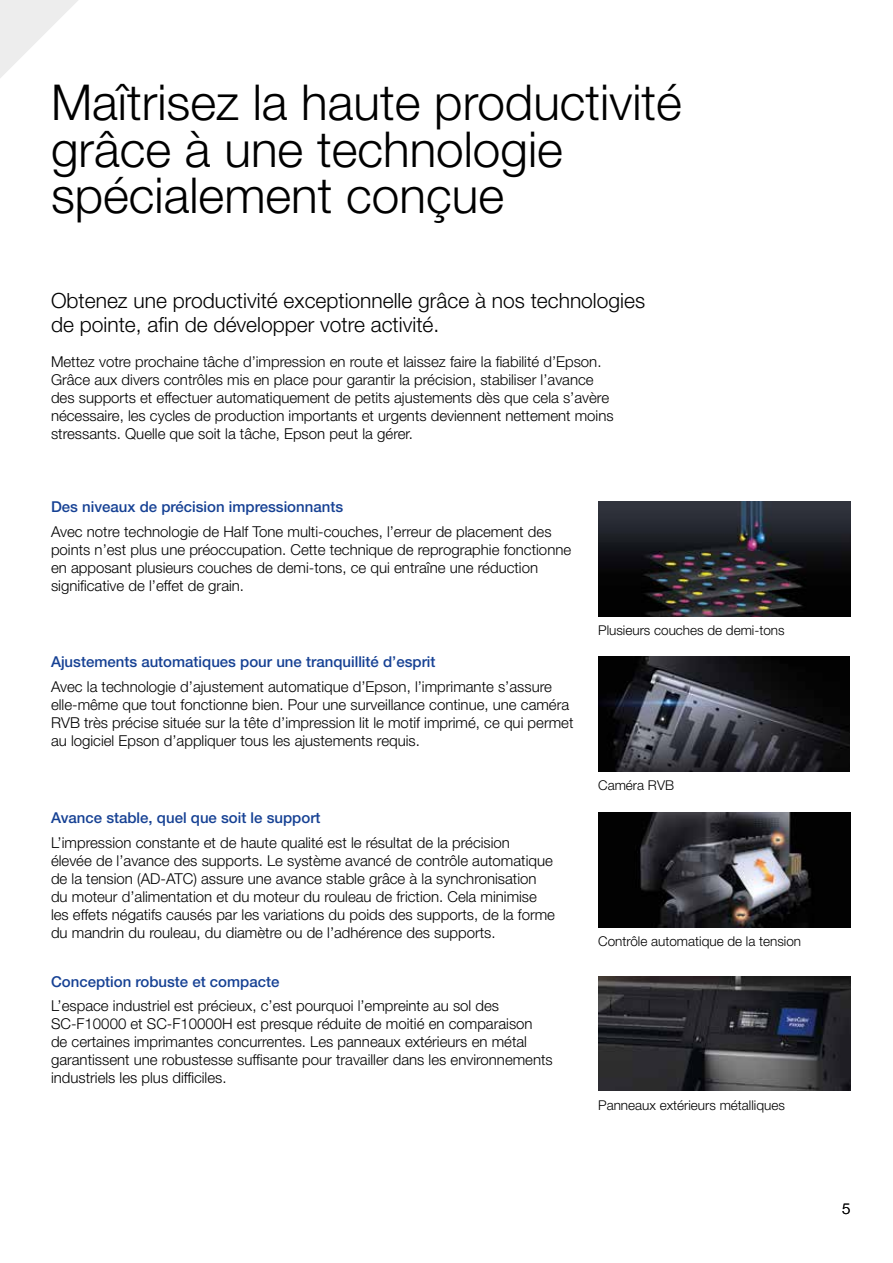
<style>
.page{position:relative;width:893px;height:1263px;background:#fff}
.page>*{position:absolute;margin:0;border:0;box-sizing:border-box;transform-origin:0 0}
.t1{font:300 49.5px/46.5px "Helvetica Neue LT Pro";color:#000}
.t2{font:300 21px/24px "Helvetica Neue LT Pro";color:#000}
.t3{font:300 15px/18px "Helvetica Neue LT Pro";color:#000}
.t4{font:500 15px "Helvetica Neue LT Pro";color:#164194}
.t5{font:300 13.5px "Helvetica Neue LT Pro";color:#000}
</style>
<div class="page">
<img style="left:598px;top:501px;width:252px;height:115px">
<img style="left:598px;top:657px;width:252px;height:114px">
<img style="left:598px;top:812px;width:252px;height:115px">
<img style="left:598px;top:976px;width:252px;height:115px">
<svg style="left:0;top:0;width:78px;height:78px"></svg>
<h1 class="t1" style="left:51px;top:78px;width:632px">Maîtrisez la haute productivité grâce à une technologie spécialement conçue</h1>
<h2 class="t2" style="left:51px;top:288px;width:596px">Obtenez une productivité exceptionnelle grâce à nos technologies de pointe, afin de développer votre activité.</h2>
<p class="t3" style="left:51px;top:352px;width:564px">Mettez votre prochaine tâche d’impression en route et laissez faire la fiabilité d’Epson.<br>Grâce aux divers contrôles mis en place pour garantir la précision, stabiliser l’avance des supports et effectuer automatiquement de petits ajustements dès que cela s’avère nécessaire, les cycles de production importants et urgents deviennent nettement moins stressants. Quelle que soit la tâche, Epson peut la gérer.</p>
<p class="t4" style="left:51px;top:498px;width:294px">Des niveaux de précision impressionnants</p>
<p class="t3" style="left:51px;top:522px;width:522px">Avec notre technologie de Half Tone multi-couches, l’erreur de placement des points n’est plus une préoccupation. Cette technique de reprographie fonctionne en apposant plusieurs couches de demi-tons, ce qui entraîne une réduction significative de l’effet de grain.</p>
<p class="t4" style="left:51px;top:653px;width:386px">Ajustements automatiques pour une tranquillité d’esprit</p>
<p class="t3" style="left:51px;top:677px;width:524px">Avec la technologie d’ajustement automatique d’Epson, l’imprimante s’assure elle-même que tout fonctionne bien. Pour une surveillance continue, une caméra RVB très précise située sur la tête d’impression lit le motif imprimé, ce qui permet au logiciel Epson d’appliquer tous les ajustements requis.</p>
<p class="t4" style="left:51px;top:809px;width:271px">Avance stable, quel que soit le support</p>
<p class="t3" style="left:51px;top:833px;width:505px">L’impression constante et de haute qualité est le résultat de la précision<br>élevée de l’avance des supports. Le système avancé de contrôle automatique de la tension (AD-ATC) assure une avance stable grâce à la synchronisation du moteur d’alimentation et du moteur du rouleau de friction. Cela minimise les effets négatifs causés par les variations du poids des supports, de la forme du mandrin du rouleau, du diamètre ou de l’adhérence des supports.</p>
<p class="t4" style="left:51px;top:972px;width:230px">Conception robuste et compacte</p>
<p class="t3" style="left:51px;top:996px;width:503px">L’espace industriel est précieux, c’est pourquoi l’empreinte au sol des SC-F10000 et SC-F10000H est presque réduite de moitié en comparaison<br>de certaines imprimantes concurrentes. Les panneaux extérieurs en métal garantissent une robustesse suffisante pour travailler dans les environnements industriels les plus difficiles.</p>
<p class="t5" style="left:598px;top:622px;width:188px">Plusieurs couches de demi-tons</p>
<p class="t5" style="left:598px;top:777px;width:77px">Caméra RVB</p>
<p class="t5" style="left:598px;top:933px;width:205px">Contrôle automatique de la tension</p>
<p class="t5" style="left:598px;top:1096px;width:188px">Panneaux extérieurs métalliques</p>
<p class="t3" style="left:842px;top:1199px;width:10px">5</p>
</div>
